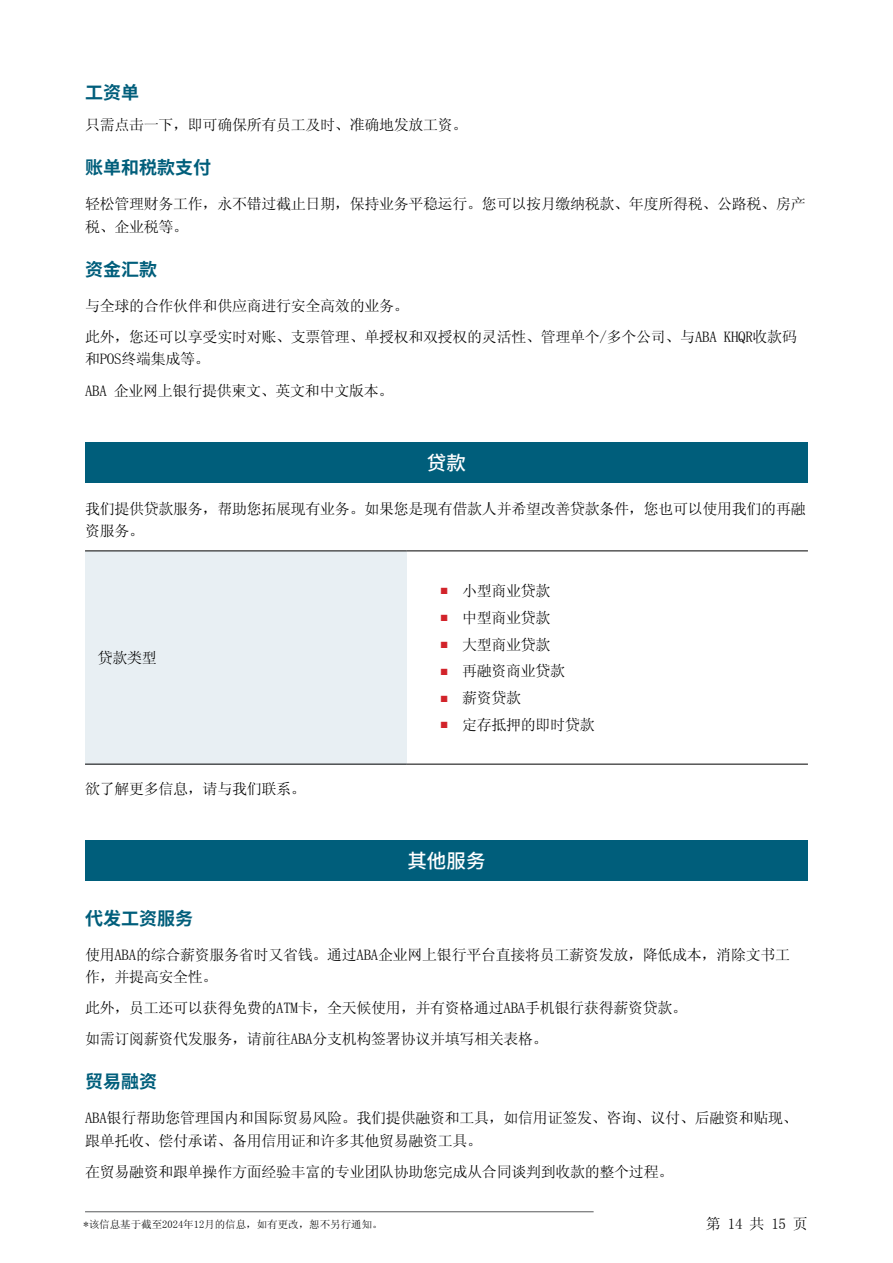
<style>
.page{position:relative;width:893px;height:1263px;background:#fff}
.page>*{position:absolute;margin:0;border:0;box-sizing:border-box;transform-origin:0 0}
.t1{font:500 19.5px "Noto Sans SC";color:#fff}
.t2{font:700 18px "Noto Sans SC";color:#005e7b}
.t3{font:15px/22.5px "Sim Sun";letter-spacing:-.02em;color:#000}
.t4{font:10.5px "Sim Sun";color:#000}
.s1{color:#d2232a}
</style>
<div class="page">
<hr style="left:85px;top:1211px;width:509px;height:1px;background:#58595b">
<div style="left:85px;top:442px;width:723px;height:41px;background:#005e7b"></div>
<div style="left:85px;top:840px;width:723px;height:41px;background:#005e7b"></div>
<div style="left:85px;top:551px;width:322px;height:213px;background:#e8eff3"></div>
<hr style="left:85px;top:551px;width:322px;height:1px;background:#000">
<hr style="left:407px;top:551px;width:401px;height:1px;background:#000">
<hr style="left:85px;top:764px;width:322px;height:1px;background:#000">
<hr style="left:407px;top:764px;width:401px;height:1px;background:#000">
<p class="t2" style="left:85px;top:83px;width:55px">工资单</p>
<p class="t3" style="left:85px;top:114px;width:384px">只需点击一下，即可确保所有员工及时、准确地发放工资。</p>
<p class="t2" style="left:85px;top:157px;width:127px">账单和税款支付</p>
<p class="t3" style="left:85px;top:193px;width:722px">轻松管理财务工作，永不错过截止日期，保持业务平稳运行。您可以按月缴纳税款、年度所得税、公路税、房产税、企业税等。</p>
<p class="t2" style="left:85px;top:259px;width:73px">资金汇款</p>
<p class="t3" style="left:85px;top:290px;width:713px;line-height:31px">与全球的合作伙伴和供应商进行安全高效的业务。<br>此外，您还可以享受实时对账、支票管理、单授权和双授权的灵活性、管理单个/多个公司、与ABA KHQR收款码</p>
<p class="t3" style="left:85px;top:344px;width:310px;line-height:31px">和POS终端集成等。<br>ABA 企业网上银行提供柬文、英文和中文版本。</p>
<h1 class="t1" style="left:427px;top:452px;width:40px">贷款</h1>
<p class="t3" style="left:85px;top:497px;width:722px">我们提供贷款服务，帮助您拓展现有业务。如果您是现有借款人并希望改善贷款条件，您也可以使用我们的再融资服务。</p>
<p class="t3" style="left:98px;top:646px;width:61px">贷款类型</p>
<p class="t3" style="left:85px;top:777px;width:222px">欲了解更多信息，请与我们联系。</p>
<p class="t3" style="left:441px;top:579px;width:111px"><span class="s1">■</span> 小型商业贷款</p>
<p class="t3" style="left:441px;top:606px;width:111px"><span class="s1">■</span> 中型商业贷款</p>
<p class="t3" style="left:441px;top:633px;width:111px"><span class="s1">■</span> 大型商业贷款</p>
<p class="t3" style="left:441px;top:660px;width:126px"><span class="s1">■</span> 再融资商业贷款</p>
<p class="t3" style="left:441px;top:686px;width:82px"><span class="s1">■</span> 薪资贷款</p>
<p class="t3" style="left:441px;top:713px;width:155px"><span class="s1">■</span> 定存抵押的即时贷款</p>
<h1 class="t1" style="left:407px;top:850px;width:79px">其他服务</h1>
<p class="t2" style="left:85px;top:908px;width:109px">代发工资服务</p>
<p class="t3" style="left:85px;top:943px;width:706px">使用ABA的综合薪资服务省时又省钱。通过ABA企业网上银行平台直接将员工薪资发放，降低成本，消除文书工作，并提高安全性。</p>
<p class="t3" style="left:85px;top:992px;width:604px;line-height:31px">此外，员工还可以获得免费的ATM卡，全天候使用，并有资格通过ABA手机银行获得薪资贷款。如需订阅薪资代发服务，请前往ABA分支机构签署协议并填写相关表格。</p>
<p class="t2" style="left:85px;top:1071px;width:73px">贸易融资</p>
<p class="t3" style="left:85px;top:1107px;width:714px">ABA银行帮助您管理国内和国际贸易风险。我们提供融资和工具，如信用证签发、咨询、议付、后融资和贴现、跟单托收、偿付承诺、备用信用证和许多其他贸易融资工具。</p>
<p class="t3" style="left:85px;top:1160px;width:590px">在贸易融资和跟单操作方面经验丰富的专业团队协助您完成从合同谈判到收款的整个过程。</p>
<p class="t4" style="left:84px;top:1219px;width:301px">*该信息基于截至2024年12月的信息，如有更改，恕不另行通知。</p>
<p class="t3" style="left:706px;top:1213px;width:103px">第 14 共 15 页</p>
</div>
